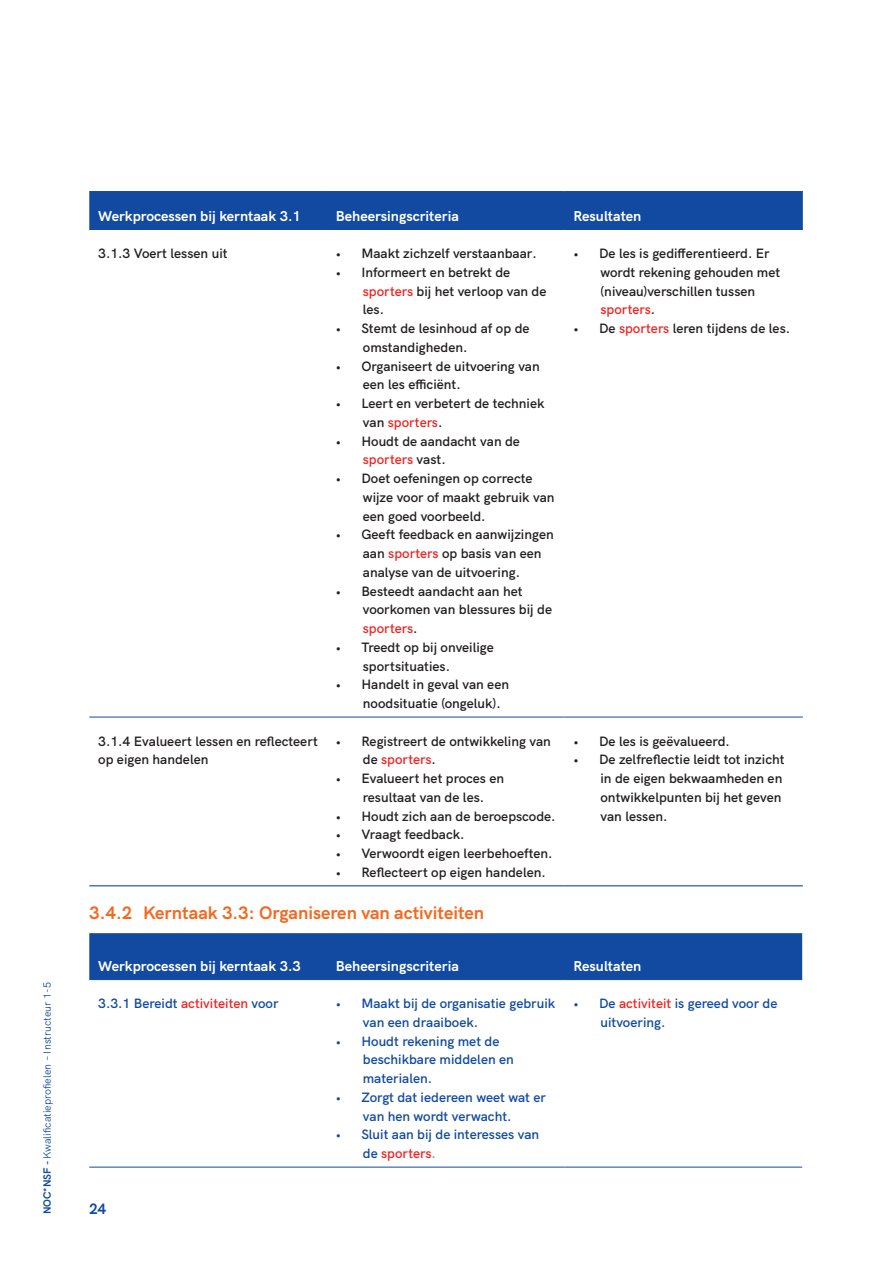
<style>
.page{position:relative;width:893px;height:1263px;background:#fff}
.page>*{position:absolute;margin:0;border:0;box-sizing:border-box;transform-origin:0 0}
.t1{font:700 18px "HK Grotesk";color:#f36921}
.t2{font:700 15px "HK Grotesk";color:#114aa0}
.t3{font:700 14.25px "HK Grotesk";color:#fff}
.t4{font:600 13.5px/18.8px "HK Grotesk";color:#231f20}
.t5{font:600 13.5px/18.8px "HK Grotesk";color:#114aa0}
.t6{font:10.5px "HK Grotesk";color:#114aa0}
.s1{font-weight:700}
.s2{color:#ee2624}
.s3{color:#1fb0e6}
</style>
<div class="page">
<div style="left:89px;top:192px;width:714px;height:37px;background:#114aa0"></div>
<hr style="left:89px;top:229px;width:238px;height:1px;background:#114aa0">
<hr style="left:327px;top:229px;width:238px;height:1px;background:#114aa0">
<hr style="left:565px;top:229px;width:238px;height:1px;background:#114aa0">
<hr style="left:89px;top:717px;width:238px;height:1px;background:#114aa0">
<hr style="left:327px;top:717px;width:238px;height:1px;background:#114aa0">
<hr style="left:565px;top:717px;width:238px;height:1px;background:#114aa0">
<hr style="left:89px;top:885px;width:238px;height:1px;background:#114aa0">
<hr style="left:327px;top:885px;width:238px;height:1px;background:#114aa0">
<hr style="left:565px;top:885px;width:238px;height:1px;background:#114aa0">
<hr style="left:89px;top:191px;width:238px;height:1px;background:#114aa0">
<hr style="left:327px;top:191px;width:238px;height:1px;background:#114aa0">
<hr style="left:565px;top:191px;width:238px;height:1px;background:#114aa0">
<div style="left:89px;top:933px;width:713px;height:46px;background:#114aa0"></div>
<hr style="left:89px;top:979px;width:238px;height:1px;background:#114aa0">
<hr style="left:327px;top:979px;width:238px;height:1px;background:#114aa0">
<hr style="left:565px;top:979px;width:237px;height:1px;background:#114aa0">
<hr style="left:89px;top:1167px;width:238px;height:1px;background:#114aa0">
<hr style="left:327px;top:1167px;width:238px;height:1px;background:#114aa0">
<hr style="left:565px;top:1167px;width:237px;height:1px;background:#114aa0">
<p class="t6" style="left:39px;top:1214px;width:234px;rotate:-90deg"><span class="s1">NOC*NSF -</span> Kwalificatieprofielen – Instructeur 1-5</p>
<p class="t3" style="left:98px;top:204px;width:204px">Werkprocessen bij kerntaak 3.1</p>
<p class="t3" style="left:336px;top:204px;width:125px">Beheersingscriteria</p>
<p class="t3" style="left:573px;top:204px;width:69px">Resultaten</p>
<p class="t4" style="left:98px;top:243px;width:131px">3.1.3 Voert lessen uit</p>
<p class="t4" style="left:336px;top:243px;width:202px">• Maakt zichzelf verstaanbaar.</p>
<p class="t4" style="left:363px;top:262px;width:185px;text-indent:-27px">• Informeert en betrekt de <span class="s2">sporters</span> bij het verloop van de les.</p>
<p class="t4" style="left:363px;top:318px;width:168px;text-indent:-27px">• Stemt de lesinhoud af op de omstandigheden.</p>
<p class="t4" style="left:363px;top:355px;width:178px;text-indent:-27px">• Organiseert de uitvoering van een les efficiënt.</p>
<p class="t4" style="left:363px;top:393px;width:183px;text-indent:-27px">• Leert en verbetert de techniek van <span class="s2">sporters</span>.</p>
<p class="t4" style="left:363px;top:430px;width:159px;text-indent:-27px">• Houdt de aandacht van de <span class="s2">sporters</span> vast.</p>
<p class="t4" style="left:363px;top:468px;width:193px;text-indent:-27px">• Doet oefeningen op correcte wijze voor of maakt gebruik van een goed voorbeeld.</p>
<p class="t4" style="left:363px;top:524px;width:192px;text-indent:-27px">• Geeft feedback en aanwijzingen aan <span class="s2">sporters</span> op basis van een analyse van de uitvoering.</p>
<p class="t4" style="left:363px;top:580px;width:191px;text-indent:-27px">• Besteedt aandacht aan het voorkomen van blessures bij de <span class="s2">sporters</span>.</p>
<p class="t4" style="left:363px;top:637px;width:133px;text-indent:-27px">• Treedt op bij onveilige sportsituaties.</p>
<p class="t4" style="left:363px;top:674px;width:148px;text-indent:-27px">• Handelt in geval van een noodsituatie (ongeluk).</p>
<p class="t4" style="left:600px;top:243px;width:181px;text-indent:-27px">• De les is gedifferentieerd. Er wordt rekening gehouden met (niveau)verschillen tussen <span class="s2">sporters</span>.</p>
<p class="t4" style="left:573px;top:318px;width:218px">• De <span class="s2">sporters</span> leren tijdens de les.</p>
<p class="t4" style="left:98px;top:730px;width:221px">3.1.4 Evalueert lessen en reflecteert op eigen handelen</p>
<p class="t4" style="left:363px;top:730px;width:190px;text-indent:-27px">• Registreert de ontwikkeling van de <span class="s2">sporters</span>.</p>
<p class="t4" style="left:336px;top:768px;width:170px;text-align:center">• Evalueert het proces en resultaat van de les.</p>
<p class="t4" style="left:336px;top:805px;width:221px">• Houdt zich aan de beroepscode.</p>
<p class="t4" style="left:336px;top:824px;width:130px">• Vraagt feedback.</p>
<p class="t4" style="left:336px;top:843px;width:218px">• Verwoordt eigen leerbehoeften.</p>
<p class="t4" style="left:336px;top:862px;width:211px">• Reflecteert op eigen handelen.</p>
<p class="t4" style="left:573px;top:730px;width:158px">• De les is geëvalueerd.</p>
<p class="t4" style="left:600px;top:749px;width:186px;text-indent:-27px">• De zelfreflectie leidt tot inzicht in de eigen bekwaamheden en ontwikkelpunten bij het geven van lessen.</p>
<h1 class="t1" style="left:89px;top:899px;width:396px">3.4.2 Kerntaak 3.3: Organiseren van activiteiten</h1>
<p class="t3" style="left:98px;top:954px;width:204px">Werkprocessen bij kerntaak 3.3</p>
<p class="t3" style="left:336px;top:954px;width:125px">Beheersingscriteria</p>
<p class="t3" style="left:573px;top:954px;width:69px">Resultaten</p>
<p class="t5" style="left:98px;top:993px;width:182px">3.3.1 Bereidt <span class="s2">activiteiten</span> voor</p>
<p class="t5" style="left:363px;top:993px;width:194px;text-indent:-27px">• Maakt bij de organisatie gebruik van een draaiboek.</p>
<p class="t5" style="left:363px;top:1030px;width:153px;text-indent:-27px">• Houdt rekening met de beschikbare middelen en materialen.</p>
<p class="t5" style="left:336px;top:1087px;width:212px;text-align:center">• Zorgt dat iedereen weet wat er van hen wordt verwacht.</p>
<p class="t5" style="left:363px;top:1124px;width:178px;text-indent:-27px">• Sluit aan bij de interesses van de <span class="s2">sporters</span><span class="s3">.</span></p>
<p class="t5" style="left:600px;top:993px;width:178px;text-indent:-27px">• De <span class="s2">activiteit</span> is gereed voor de uitvoering.</p>
<p class="t2" style="left:89px;top:1197px;width:19px">24</p>
</div>
